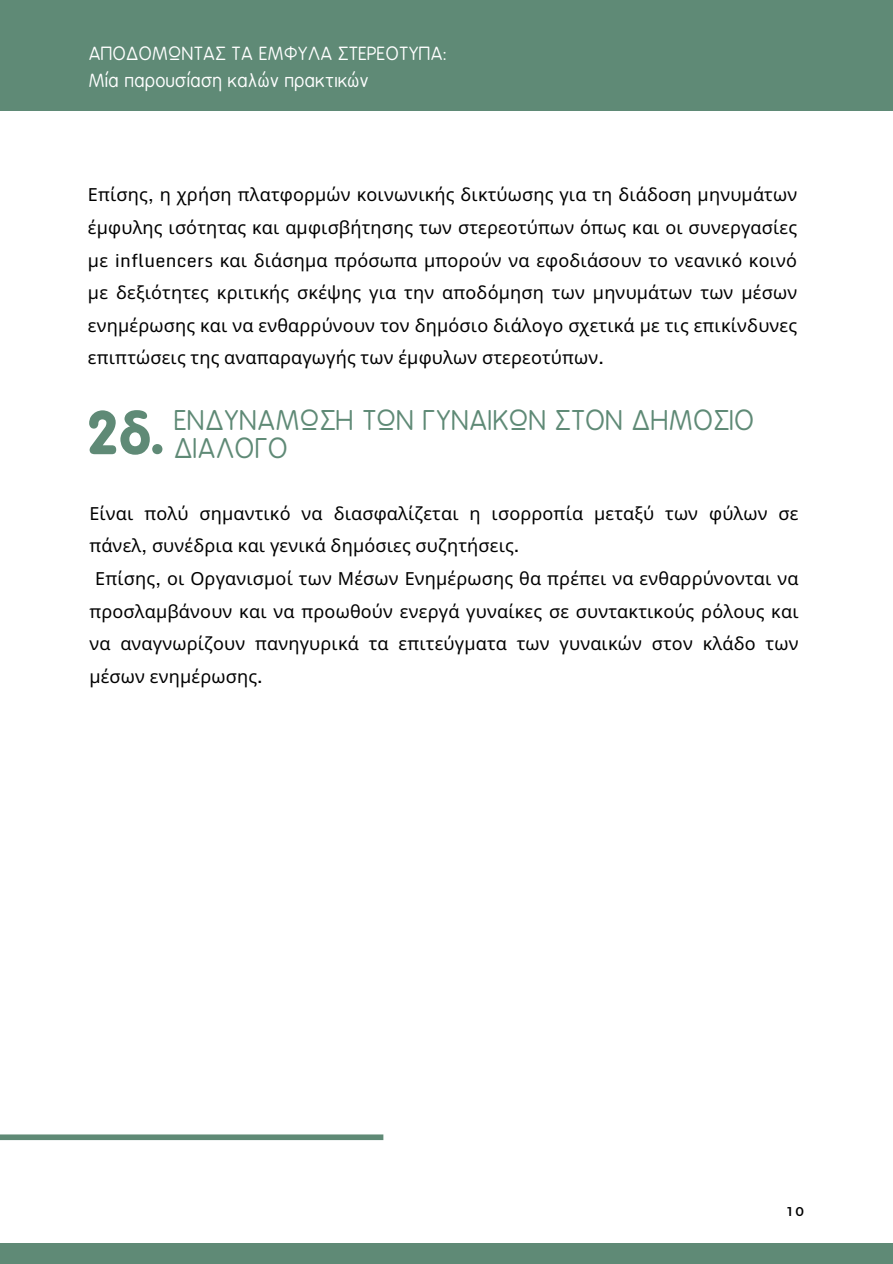
<style>
.page{position:relative;width:893px;height:1264px;background:#fff}
.page>*{position:absolute;margin:0;border:0;box-sizing:border-box;transform-origin:0 0}
.t1{font:27px/28.2px "B Preplay";color:#5f8a76}
.t2{font:18px/32.7px "Noto Sans";letter-spacing:.01em;color:#000;text-align:justify}
.t3{font:18px "B Preplay";color:#fff}
.t4{font:600 12.75px "Montserrat";color:#000}
.s1{font-family:"Monda"}
.s2{font-weight:700;font-size:57px}
</style>
<div class="page">
<div style="left:0;top:1243px;width:892px;height:20px;background:#5f8a76"></div>
<div style="left:0;top:0;width:892px;height:111px;background:#5f8a76"></div>
<div style="left:0;top:1134px;width:383px;height:6px;background:#5f8a76"></div>
<p class="t3" style="left:89px;top:44px;width:360px">ΑΠΟΔΟΜΩΝΤΑΣ ΤΑ ΕΜΦΥΛΑ ΣΤΕΡΕΟΤΥΠΑ:</p>
<p class="t3" style="left:89px;top:71px;width:282px">Μία παρουσίαση καλών πρακτικών</p>
<h1 class="t2" style="left:88px;top:178px;width:710px">Επίσης<span class="s1">,</span> η χρήση πλατφορμών κοινωνικής δικτύωσης για τη διάδοση μηνυμάτων έμφυλης ισότητας και αμφισβήτησης των στερεοτύπων όπως και οι συνεργασίες με <span class="s1">influencers</span> και διάσημα πρόσωπα μπορούν να εφοδιάσουν το νεανικό κοινό με δεξιότητες κριτικής σκέψης για την αποδόμηση των μηνυμάτων των μέσων ενημέρωσης και να ενθαρρύνουν τον δημόσιο διάλογο σχετικά με τις επικίνδυνες επιπτώσεις της αναπαραγωγής των έμφυλων στερεοτύπων<span class="s1">.</span></h1>
<h1 class="t1" style="left:88px;top:407px;width:669px;text-indent:87px">ΕΝΔΥΝΑΜΩΣΗ ΤΩΝ ΓΥΝΑΙΚΩΝ ΣΤΟΝ ΔΗΜΟΣΙΟ<br><span class="s2">2δ.</span> ΔΙΑΛΟΓΟ</h1>
<p class="t2" style="left:89px;top:496px;width:710px">Είναι πολύ σημαντικό να διασφαλίζεται η ισορροπία μεταξύ των φύλων σε πάνελ<span class="s1">,</span> συνέδρια και γενικά δημόσιες συζητήσεις<span class="s1">.</span></p>
<p class="t2" style="left:89px;top:561px;width:710px;text-indent:6px">Επίσης<span class="s1">,</span> οι Οργανισμοί των Μέσων Ενημέρωσης θα πρέπει να ενθαρρύνονται να προσλαμβάνουν και να προωθούν ενεργά γυναίκες σε συντακτικούς ρόλους και να αναγνωρίζουν πανηγυρικά τα επιτεύγματα των γυναικών στον κλάδο των μέσων ενημέρωσης<span class="s1">.</span></p>
<h3 class="t4" style="left:787px;top:1203px;width:18px">10</h3>
</div>
